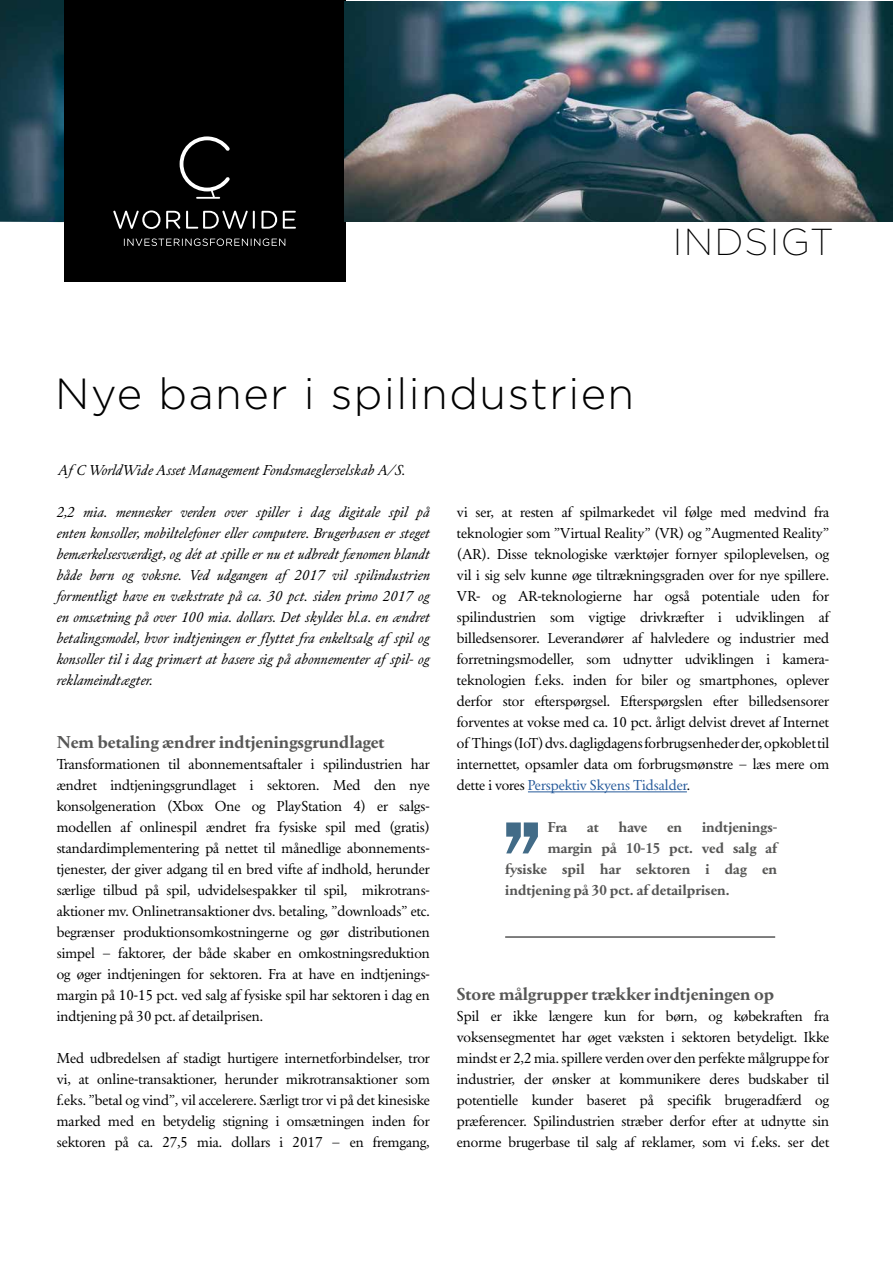
<style>
.page{position:relative;width:893px;height:1263px;background:#fff}
.page>*{position:absolute;margin:0;border:0;box-sizing:border-box;transform-origin:0 0}
.t1{font:300 43.5px "Gotham";letter-spacing:.035em;color:#000}
.t2{font:200 37.5px "Gotham";letter-spacing:.035em;color:#000}
.t3{font:700 18px "Primo Serif";color:#575756}
.t4{font:15px/21px "Primo Serif";color:#000;text-align:justify}
.t5{font:italic 15px/21px "Primo Serif";color:#000;text-align:justify}
.t6{font:700 15px "Primo Serif";color:#575756}
.s1{color:#275b9b}
</style>
<div class="page">
<img style="left:0;top:0;width:64px;height:223px">
<div style="left:64px;top:0;width:281px;height:282px;background:#000"></div>
<svg style="left:113px;top:210px;width:47px;height:19px"></svg>
<svg style="left:166px;top:211px;width:14px;height:18px"></svg>
<svg style="left:186px;top:211px;width:69px;height:18px"></svg>
<svg style="left:261px;top:211px;width:16px;height:18px"></svg>
<svg style="left:283px;top:211px;width:13px;height:18px"></svg>
<svg style="left:124px;top:238px;width:161px;height:8px"></svg>
<svg style="left:180px;top:136px;width:50px;height:63px"></svg>
<hr style="left:528px;top:791px;width:159px;height:1px;background:#275b9b">
<hr style="left:505px;top:937px;width:270px;height:1px;background:#000">
<svg style="left:506px;top:822px;width:32px;height:31px"></svg>
<img style="left:345px;top:1px;width:548px;height:221px">
<h2 class="t2" style="left:673px;top:219px;width:162px">INDSIGT</h2>
<h1 class="t1" style="left:55px;top:366px;width:580px">Nye baner i spilindustrien</h1>
<p class="t5" style="left:59px;top:460px;width:349px">Af C WorldWide Asset Management Fondsmaeglerselskab A/S.</p>
<p class="t5" style="left:57px;top:502px;width:375px">2,2 mia. mennesker verden over spiller i dag digitale spil på enten konsoller, mobiltelefoner eller computere. Brugerbasen er steget bemærkelsesværdigt, og dét at spille er nu et udbredt fænomen blandt både børn og voksne. Ved udgangen af 2017 vil spilindustrien formentligt have en vækstrate på ca. 30 pct. siden primo 2017 og en omsætning på over 100 mia. dollars. Det skyldes bl.a. en ændret betalingsmodel, hvor indtjeningen er flyttet fra enkeltsalg af spil og konsoller til i dag primært at basere sig på abonnementer af spil- og reklameindtægter.</p>
<p class="t3" style="left:57px;top:731px;width:329px">Nem betaling ændrer indtjeningsgrundlaget</p>
<p class="t4" style="left:57px;top:753px;width:375px">Transformationen til abonnementsaftaler i spilindustrien har ændret indtjeningsgrundlaget i sektoren. Med den nye konsolgeneration (Xbox One og PlayStation 4) er salgs&shy;modellen af onlinespil ændret fra fysiske spil med (gratis) standardimplementering på nettet til månedlige abonnements&shy;tjenester, der giver adgang til en bred vifte af indhold, herunder særlige tilbud på spil, udvidelsespakker til spil, mikrotrans&shy;aktioner mv. Onlinetransaktioner dvs. betaling, ”downloads” etc. begrænser produktionsomkostningerne og gør distributionen simpel – faktorer, der både skaber en omkostningsreduktion og øger indtjeningen for sektoren. Fra at have en indtjenings&shy;margin på 10-15 pct. ved salg af fysiske spil har sektoren i dag en indtjening på 30 pct. af detailprisen.</p>
<p class="t4" style="left:57px;top:1047px;width:375px">Med udbredelsen af stadigt hurtigere internetforbindelser, tror vi, at online-transaktioner, herunder mikrotransaktioner som f.eks. ”betal og vind”, vil accelerere. Særligt tror vi på det kinesiske marked med en betydelig stigning i omsætningen inden for sektoren på ca. 27,5 mia. dollars i 2017 – en fremgang,</p>
<p class="t4" style="left:457px;top:501px;width:374px">vi ser, at resten af spilmarkedet vil følge med medvind fra teknologier som ”Virtual Reality” (VR) og ”Augmented Reality” (AR). Disse teknologiske værktøjer fornyer spiloplevelsen, og vil i sig selv kunne øge tiltrækningsgraden over for nye spillere.<br>VR- og AR-teknologierne har også potentiale uden for spilindustrien som vigtige drivkræfter i udviklingen af billedsensorer. Leverandører af halvledere og industrier med forretningsmodeller, som udnytter udviklingen i kamera&shy;teknologien f.eks. inden for biler og smartphones, oplever derfor stor efterspørgsel. Efterspørgslen efter billedsensorer forventes at vokse med ca. 10 pct. årligt delvist drevet af Internet of Things (IoT) dvs. dagligdagens forbrugsenheder der, opkoblet til internettet, opsamler data om forbrugsmønstre – læs mere om dette i vores <span class="s1">Perspektiv Skyens Tidsalder</span>.</p>
<p class="t6" style="left:548px;top:818px;width:21px">Fra</p>
<p class="t6" style="left:587px;top:818px;width:13px">at</p>
<p class="t6" style="left:619px;top:818px;width:30px">have</p>
<p class="t6" style="left:667px;top:818px;width:17px">en</p>
<p class="t6" style="left:702px;top:818px;width:77px">indtjenings-</p>
<p class="t6" style="left:548px;top:839px;width:231px">margin på 10-15 pct. ved salg af</p>
<p class="t6" style="left:505px;top:860px;width:274px">fysiske spil har sektoren i dag en</p>
<p class="t6" style="left:505px;top:881px;width:226px">indtjening på 30 pct. af detailprisen.</p>
<p class="t3" style="left:457px;top:983px;width:319px">Store målgrupper trækker indtjeningen op</p>
<p class="t4" style="left:457px;top:1005px;width:374px">Spil er ikke længere kun for børn, og købekraften fra voksensegmentet har øget væksten i sektoren betydeligt. Ikke mindst er 2,2 mia. spillere verden over den perfekte målgruppe for industrier, der ønsker at kommunikere deres budskaber til potentielle kunder baseret på specifik brugeradfærd og præferencer. Spilindustrien stræber derfor efter at udnytte sin enorme brugerbase til salg af reklamer, som vi f.eks. ser det</p>
</div>
